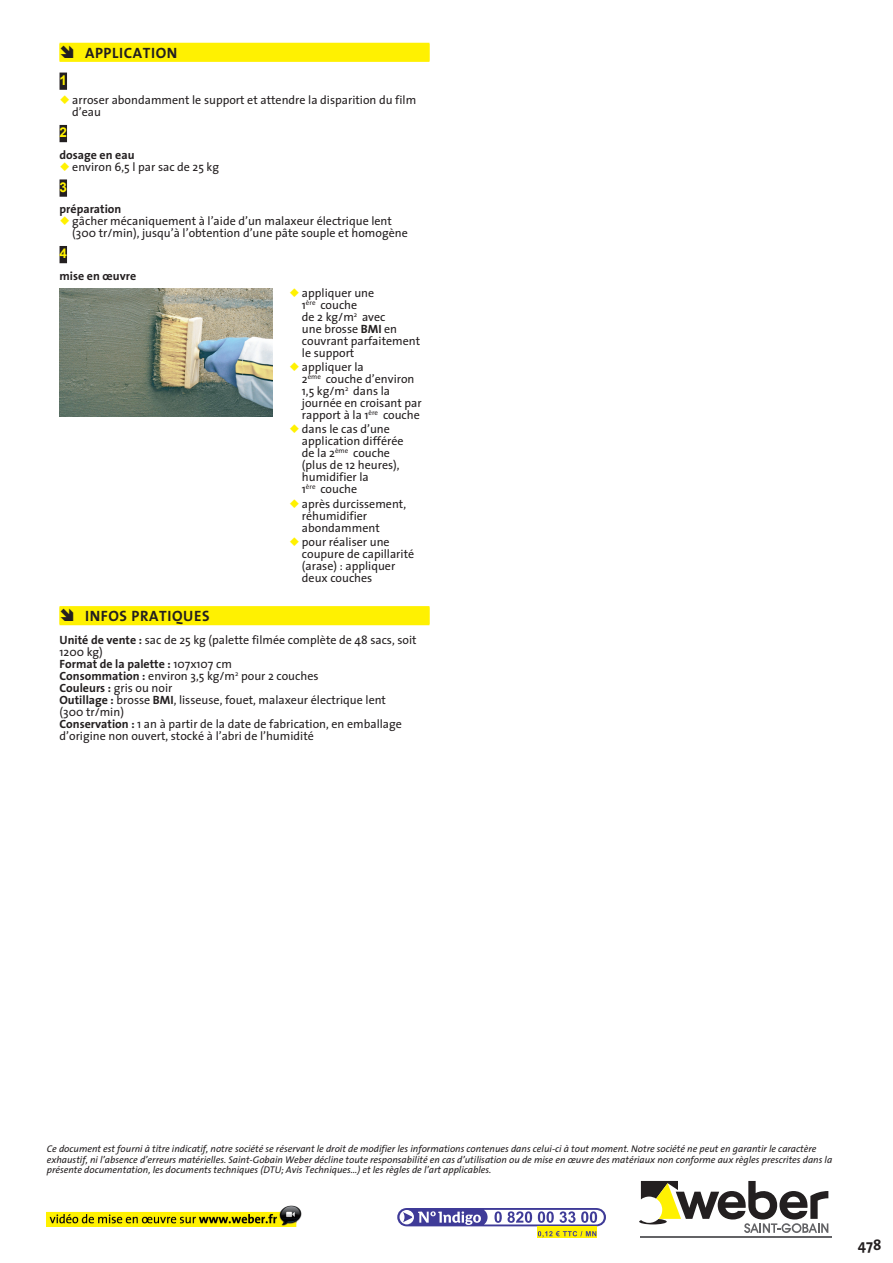
<style>
.page{position:relative;width:893px;height:1263px;background:#fff}
.page>*{position:absolute;margin:0;border:0;box-sizing:border-box;transform-origin:0 0}
.t1{font:700 15px "The Sans";letter-spacing:.04em;color:#231f20}
.TITRE_PARAGRAPHE{font:700 13.5px "Arial";color:#fff101}
.TEXTE{font:12px/12px "The Sans";color:#231f20}
.TEXTE-2{font:700 12px "The Sans";color:#231f20}
.mention_legale{font:italic 9.75px/10.5px "The Sans";color:#231f20}
.s1{color:#fff101}
.s2{font-weight:700}
</style>
<div class="page">
<div style="left:60px;top:44px;width:369px;height:18px;background:#fff21f"></div>
<div style="left:60px;top:43px;width:369px;height:18px;background:#fff101"></div>
<div style="left:60px;top:73px;width:7px;height:17px;background:#231f20"></div>
<div style="left:60px;top:125px;width:7px;height:17px;background:#231f20"></div>
<div style="left:60px;top:179px;width:7px;height:18px;background:#231f20"></div>
<div style="left:60px;top:246px;width:7px;height:17px;background:#231f20"></div>
<div style="left:60px;top:607px;width:369px;height:18px;background:#fff101"></div>
<div style="left:60px;top:606px;width:369px;height:18px;background:#fff101"></div>
<img style="left:60px;top:288px;width:212px;height:128px">
<hr style="left:641px;top:1236px;width:191px;height:1px;background:#636366">
<svg style="left:639px;top:1181px;width:189px;height:52px"></svg>
<img style="left:47px;top:1205px;width:255px;height:22px">
<svg style="left:397px;top:1208px;width:209px;height:29px"></svg>
<p class="t1" style="left:85px;top:40px;width:94px">APPLICATION</p>
<p class="TITRE_PARAGRAPHE" style="left:60px;top:71px;width:9px">1</p>
<p class="TEXTE" style="left:72px;top:94px;width:345px;text-indent:-13px"><span class="s1">○</span> arroser abondamment le support et attendre la disparition du film d’eau</p>
<p class="TITRE_PARAGRAPHE" style="left:60px;top:123px;width:9px">2</p>
<p class="TEXTE-2" style="left:60px;top:145px;width:76px">dosage en eau</p>
<p class="TEXTE" style="left:60px;top:160px;width:161px"><span class="s1">○</span> environ 6,5 l par sac de 25 kg</p>
<p class="TITRE_PARAGRAPHE" style="left:60px;top:178px;width:9px">3</p>
<p class="TEXTE-2" style="left:60px;top:199px;width:63px">préparation</p>
<p class="TEXTE" style="left:72px;top:215px;width:337px;text-indent:-13px"><span class="s1">○</span> gâcher mécaniquement à l’aide d’un malaxeur électrique lent (300 tr/min), jusqu’à l’obtention d’une pâte souple et homogène</p>
<p class="TITRE_PARAGRAPHE" style="left:60px;top:244px;width:9px">4</p>
<p class="TEXTE-2" style="left:60px;top:266px;width:78px">mise en œuvre</p>
<p class="TEXTE" style="left:302px;top:287px;width:120px;text-indent:-13px"><span class="s1">○</span> appliquer une<br>1<sup>ère</sup> couche<br>de 2 kg/m<sup>2</sup> avec<br>une brosse <span class="s2">BMI</span> en couvrant parfaitement le support</p>
<p class="TEXTE" style="left:302px;top:361px;width:121px;text-indent:-13px"><span class="s1">○</span> appliquer la<br>2<sup>ème</sup> couche d’environ<br>1,5 kg/m<sup>2</sup> dans la journée en croisant par rapport à la 1<sup>ère</sup> couche</p>
<p class="TEXTE" style="left:302px;top:423px;width:103px;text-indent:-13px"><span class="s1">○</span> dans le cas d’une application différée de la 2<sup>ème</sup> couche (plus de 12 heures), humidifier la<br>1<sup>ère</sup> couche</p>
<p class="TEXTE" style="left:302px;top:497px;width:106px;text-indent:-13px"><span class="s1">○</span> après durcissement, réhumidifier abondamment</p>
<p class="TEXTE" style="left:302px;top:535px;width:114px;text-indent:-13px"><span class="s1">○</span> pour réaliser une coupure de capillarité (arase) : appliquer deux couches</p>
<p class="t1" style="left:85px;top:603px;width:126px">INFOS PRATIQUES</p>
<p class="TEXTE" style="left:60px;top:633px;width:359px"><span class="s2">Unité de vente :</span> sac de 25 kg (palette filmée complète de 48 sacs, soit 1200 kg)<br><span class="s2">Format de la palette :</span> 107x107 cm<br><span class="s2">Consommation :</span> environ 3,5 kg/m<sup>2</sup> pour 2 couches<br><span class="s2">Couleurs :</span> gris ou noir<br><span class="s2">Outillage :</span> brosse <span class="s2">BMI</span>, lisseuse, fouet, malaxeur électrique lent<br>(300 tr/min)<br><span class="s2">Conservation :</span> 1 an à partir de la date de fabrication, en emballage d’origine non ouvert, stocké à l’abri de l’humidité</p>
<p class="mention_legale" style="left:47px;top:1143px;width:787px">Ce document est fourni à titre indicatif, notre société se réservant le droit de modifier les informations contenues dans celui-ci à tout moment. Notre société ne peut en garantir le caractère exhaustif, ni l’absence d’erreurs matérielles. Saint-Gobain Weber décline toute responsabilité en cas d’utilisation ou de mise en œuvre des matériaux non conforme aux règles prescrites dans la présente documentation, les documents techniques (DTU; Avis Techniques…) et les règles de l’art applicables.</p>
<p class="t1" style="left:858px;top:1232px;width:25px">478</p>
</div>
